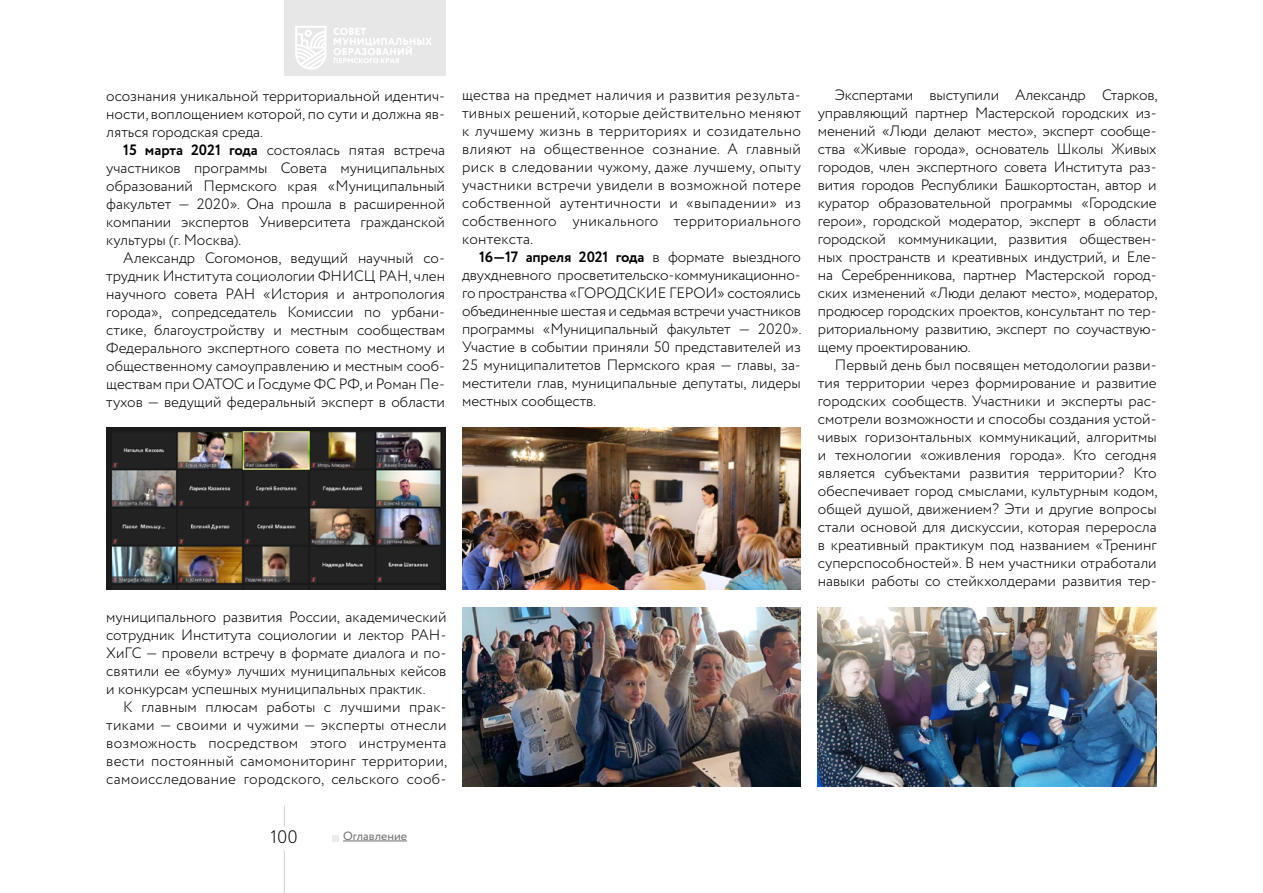
<style>
.page{position:relative;width:1263px;height:893px;background:#fff}
.page>*{position:absolute;margin:0;border:0;box-sizing:border-box;transform-origin:0 0}
.t1{font:300 18px "Circe";color:#000}
.t2{font:300 15px/18px "Circe";color:#000;text-align:justify}
.t3{font:12px "Circe";color:#706f6f}
.s1{font-weight:700}
</style>
<div class="page">
<div style="left:284px;top:0;width:161px;height:76px;background:#e7e7e7"></div>
<svg style="left:295px;top:26px;width:137px;height:44px"></svg>
<svg style="left:284px;top:805px;width:1px;height:22px"></svg>
<hr style="left:284px;top:850px;width:1px;height:43px;background:#000">
<hr style="left:343px;top:841px;width:64px;height:1px;background:#706f6f">
<svg style="left:333px;top:835px;width:6px;height:6px"></svg>
<img style="left:462px;top:607px;width:339px;height:180px">
<img style="left:462px;top:427px;width:339px;height:162px">
<img style="left:106px;top:427px;width:339px;height:162px">
<img style="left:818px;top:607px;width:339px;height:179px">
<p class="t2" style="left:106px;top:87px;width:340px">осознания уникальной территориальной идентич&shy;ности, воплощением которой, по сути и должна яв&shy;ляться городская среда.</p>
<p class="t2" style="left:106px;top:141px;width:340px;text-indent:17px"><span class="s1">15 марта 2021 года</span> состоялась пятая встреча участников программы Совета муниципальных образований Пермского края «Муниципальный факультет — 2020». Она прошла в расширенной компании экспертов Университета гражданской культуры (г. Москва).</p>
<p class="t2" style="left:106px;top:249px;width:340px;text-indent:17px">Александр Согомонов, ведущий научный со&shy;трудник Института социологии ФНИСЦ РАН, член научного совета РАН «История и антропология города», сопредседатель Комиссии по урбани&shy;стике, благоустройству и местным сообществам Федерального экспертного совета по местному и общественному самоуправлению и местным сооб&shy;ществам при ОАТОС и Госдуме ФС РФ, и Роман Пе&shy;тухов — ведущий федеральный эксперт в области</p>
<p class="t2" style="left:462px;top:87px;width:340px">щества на предмет наличия и развития результа&shy;тивных решений, которые действительно меняют к лучшему жизнь в территориях и созидательно влияют на общественное сознание. А главный риск в следовании чужому, даже лучшему, опыту участники встречи увидели в возможной потере собственной аутентичности и «выпадении» из собственного уникального территориального контекста.</p>
<p class="t2" style="left:462px;top:249px;width:341px;text-indent:17px"><span class="s1">16—17 апреля 2021 года</span> в формате выездного двухдневного просветительско-коммуникационно&shy;го пространства «ГОРОДСКИЕ ГЕРОИ» состоялись объединенные шестая и седьмая встречи участников программы «Муниципальный факультет — 2020».<br>Участие в событии приняли 50 представителей из 25 муниципалитетов Пермского края — главы, за&shy;местители глав, муниципальные депутаты, лидеры местных сообществ.</p>
<p class="t2" style="left:106px;top:609px;width:342px">муниципального развития России, академический сотрудник Института социологии и лектор РАН-ХиГС — провели встречу в формате диалога и по&shy;святили ее «буму» лучших муниципальных кейсов и конкурсам успешных муниципальных практик.</p>
<p class="t2" style="left:106px;top:699px;width:342px;text-indent:17px">К главным плюсам работы с лучшими прак&shy;тиками — своими и чужими — эксперты отнесли возможность посредством этого инструмента вести постоянный самомониторинг территории, самоисследование городского, сельского сооб-</p>
<p class="t2" style="left:818px;top:87px;width:341px;text-indent:17px">Экспертами выступили Александр Старков, управляющий партнер Мастерской городских из&shy;менений «Люди делают место», эксперт сообще&shy;ства «Живые города», основатель Школы Живых городов, член экспертного совета Института раз&shy;вития городов Республики Башкортостан, автор и куратор образовательной программы «Городские герои», городской модератор, эксперт в области городской коммуникации, развития обществен&shy;ных пространств и креативных индустрий, и Еле&shy;на Серебренникова, партнер Мастерской город&shy;ских изменений «Люди делают место», модератор, продюсер городских проектов, консультант по тер&shy;риториальному развитию, эксперт по соучаствую&shy;щему проектированию.</p>
<p class="t2" style="left:818px;top:357px;width:341px;text-indent:17px">Первый день был посвящен методологии разви&shy;тия территории через формирование и развитие городских сообществ. Участники и эксперты рас&shy;смотрели возможности и способы создания устой&shy;чивых горизонтальных коммуникаций, алгоритмы и технологии «оживления города». Кто сегодня является субъектами развития территории? Кто обеспечивает город смыслами, культурным кодом, общей душой, движением? Эти и другие вопросы стали основой для дискуссии, которая переросла в креативный практикум под названием «Тренинг суперспособностей». В нем участники отработали навыки работы со стейкхолдерами развития тер-</p>
<p class="t1" style="left:271px;top:825px;width:29px">100</p>
<p class="t3" style="left:343px;top:828px;width:65px">Оглавление</p>
</div>
